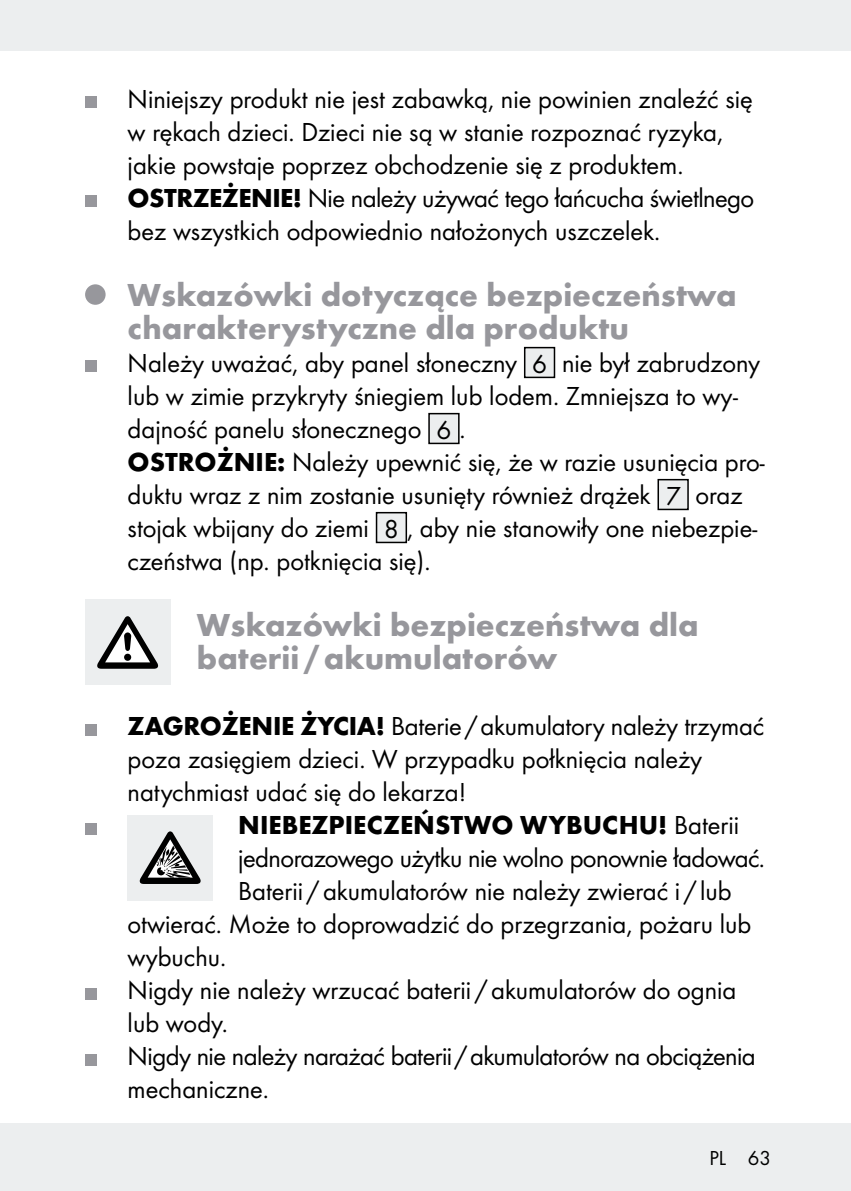
<style>
.page{position:relative;width:851px;height:1191px;background:#fff}
.page>*{position:absolute;margin:0;border:0;box-sizing:border-box;transform-origin:0 0}
.t1{font:700 33px/33px "Futura";color:#97979c}
.t2{font:27px/33px "Futura Boo";color:#000}
.t3{font:27px "Futura Boo";letter-spacing:-.02em;color:#000}
.t4{font:700 27px "Futura";color:#000}
.t5{font:21px "Futura Boo";color:#000}
.s1{font-family:"Futura";font-weight:700}
.s2{font-family:"Futura Boo";font-weight:400}
</style>
<div class="page">
<div style="left:0;top:1123px;width:850px;height:68px;background:#eceeef"></div>
<div style="left:0;top:0;width:850px;height:51px;background:#eceeef"></div>
<div style="left:85px;top:97px;width:11px;height:11px;background:#97979c"></div>
<div style="left:85px;top:196px;width:11px;height:11px;background:#97979c"></div>
<div style="left:85px;top:284px;width:21px;height:21px;background:#97979c;border-radius:50%"></div>
<div style="left:85px;top:361px;width:11px;height:11px;background:#97979c"></div>
<div style="left:524px;top:347px;width:30px;height:30px;background:#eceeef"></div>
<div style="left:524px;top:347px;width:31px;height:31px;border:2px solid #000"></div>
<div style="left:429px;top:413px;width:30px;height:30px;background:#eceeef"></div>
<div style="left:428px;top:413px;width:31px;height:31px;border:2px solid #000"></div>
<div style="left:658px;top:479px;width:30px;height:30px;background:#eceeef"></div>
<div style="left:657px;top:479px;width:31px;height:31px;border:2px solid #000"></div>
<div style="left:376px;top:512px;width:30px;height:30px;background:#eceeef"></div>
<div style="left:376px;top:512px;width:31px;height:31px;border:2px solid #000"></div>
<div style="left:85px;top:600px;width:85px;height:85px;background:#eceeef"></div>
<svg style="left:97px;top:616px;width:61px;height:53px"></svg>
<div style="left:85px;top:724px;width:11px;height:11px;background:#97979c"></div>
<div style="left:85px;top:823px;width:11px;height:11px;background:#97979c"></div>
<div style="left:128px;top:815px;width:85px;height:85px;background:#eceeef"></div>
<svg style="left:140px;top:831px;width:60px;height:53px"></svg>
<div style="left:85px;top:988px;width:11px;height:11px;background:#97979c"></div>
<div style="left:85px;top:1054px;width:11px;height:11px;background:#97979c"></div>
<p class="t2" style="left:128px;top:82px;width:628px">Niniejszy produkt nie jest zabawką, nie powinien znaleźć się w rękach dzieci. Dzieci nie są w stanie rozpoznać ryzyka, jakie powstaje poprzez obchodzenie się z produktem.<br><span class="s1">OSTRZEŻENIE!</span> Nie należy używać tego łańcucha świetlnego bez wszystkich odpowiednio nałożonych uszczelek.</p>
<p class="t1" style="left:128px;top:278px;width:610px">Wskazówki dotyczące bezpieczeństwa charakterystyczne dla produktu</p>
<p class="t2" style="left:128px;top:346px;width:638px">Należy uważać, aby panel słoneczny 6 nie był zabrudzony lub w zimie przykryty śniegiem lub lodem. Zmniejsza to wy&shy;dajność panelu słonecznego 6 .<br><span class="s1">OSTROŻNIE:</span> Należy upewnić się, że w razie usunięcia pro&shy;duktu wraz z nim zostanie usunięty również drążek 7 oraz stojak wbijany do ziemi 8 , aby nie stanowiły one niebezpie&shy;czeństwa (np. potknięcia się).</p>
<p class="t1" style="left:197px;top:608px;width:503px">Wskazówki bezpieczeństwa dla baterii /akumulatorów</p>
<p class="t2" style="left:128px;top:709px;width:638px"><span class="s1">ZAGROŻENIE ŻYCIA!</span> Baterie/akumulatory należy trzymać poza zasięgiem dzieci. W przypadku połknięcia należy natychmiast udać się do lekarza!</p>
<p class="t4" style="left:238px;top:808px;width:502px">NIEBEZPIECZEŃSTWO WYBUCHU! <span class="s2">Baterii</span></p>
<p class="t3" style="left:238px;top:842px;width:528px">jednorazowego użytku nie wolno ponownie ładować.</p>
<p class="t2" style="left:238px;top:874px;width:495px">Baterii /akumulatorów nie należy zwierać i / lub</p>
<p class="t2" style="left:128px;top:907px;width:625px">otwierać. Może to doprowadzić do przegrzania, pożaru lub</p>
<p class="t2" style="left:128px;top:940px;width:100px">wybuchu.</p>
<p class="t2" style="left:128px;top:973px;width:610px">Nigdy nie należy wrzucać baterii /akumulatorów do ognia</p>
<p class="t2" style="left:128px;top:1006px;width:102px">lub wody.</p>
<p class="t3" style="left:128px;top:1040px;width:629px">Nigdy nie należy narażać baterii/akumulatorów na obciążenia</p>
<p class="t2" style="left:128px;top:1072px;width:143px">mechaniczne.</p>
<p class="t5" style="left:709px;top:1145px;width:63px">PL 63</p>
</div>
